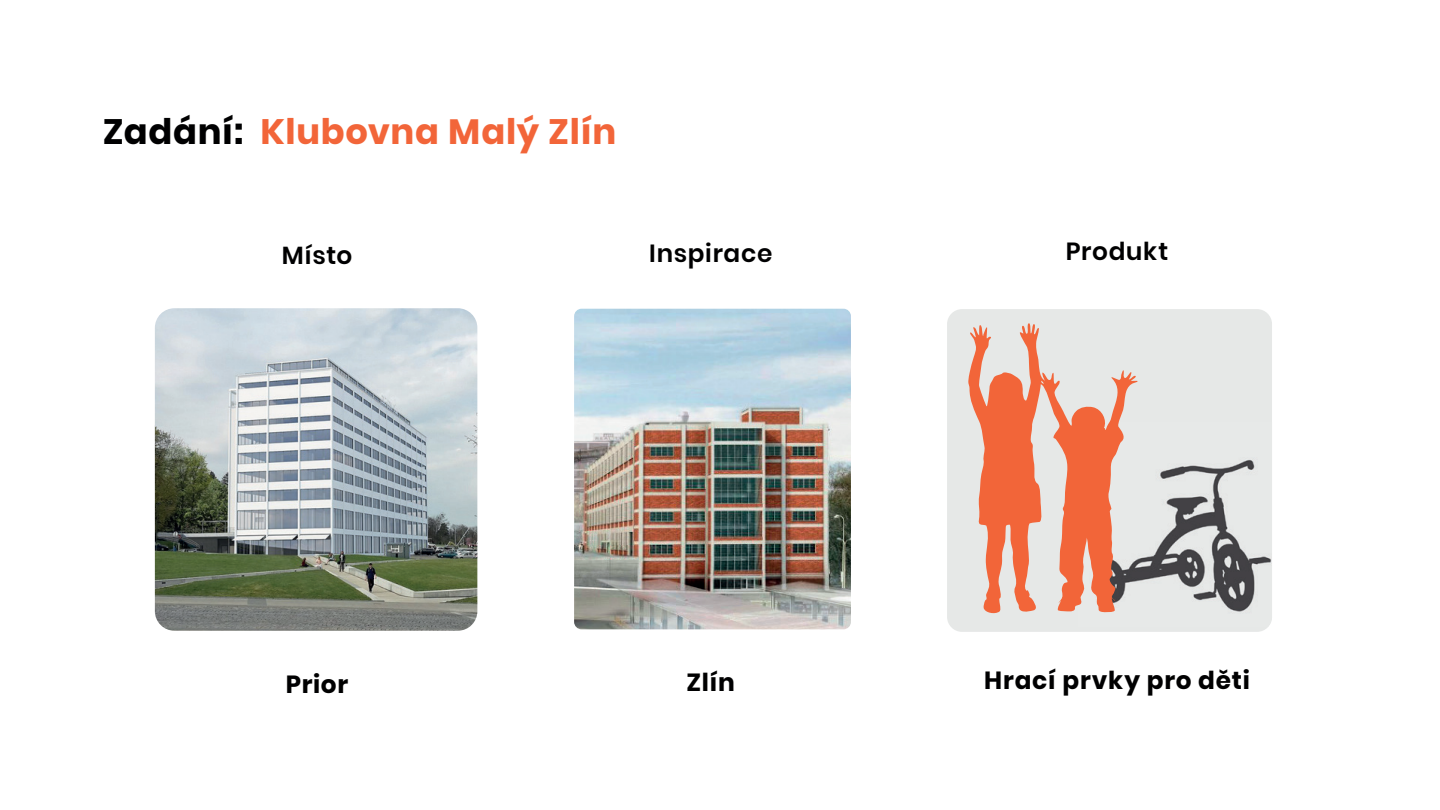
<style>
.page{position:relative;width:1440px;height:810px;background:#fff}
.page>*{position:absolute;margin:0;border:0;box-sizing:border-box;transform-origin:0 0}
.t1{font:35.25px "Poppins";letter-spacing:.02em;color:#f26539}
.t2{font:24.75px "Poppins";letter-spacing:.03em;color:#000001}
.t3{font:600 24.75px "Poppins";letter-spacing:.03em;color:#000001}
.s1{color:#000001}
</style>
<div class="page">
<div style="left:947px;top:309px;width:325px;height:323px;background:#e6e8e7;border-radius:15px"></div>
<img style="left:155px;top:308px;width:322px;height:323px">
<img style="left:1144px;top:460px;width:127px;height:152px">
<svg style="left:968px;top:323px;width:176px;height:291px"></svg>
<img style="left:574px;top:309px;width:277px;height:320px">
<h1 class="t1" style="left:103px;top:111px;width:515px"><span class="s1">Zadání:</span> Klubovna Malý Zlín</h1>
<p class="t3" style="left:282px;top:241px;width:72px">Místo</p>
<p class="t3" style="left:649px;top:239px;width:125px">Inspirace</p>
<p class="t2" style="left:286px;top:670px;width:64px">Prior</p>
<p class="t2" style="left:687px;top:668px;width:50px">Zlín</p>
<p class="t3" style="left:1066px;top:237px;width:104px">Produkt</p>
<p class="t2" style="left:984px;top:666px;width:267px">Hrací prvky pro děti</p>
</div>
